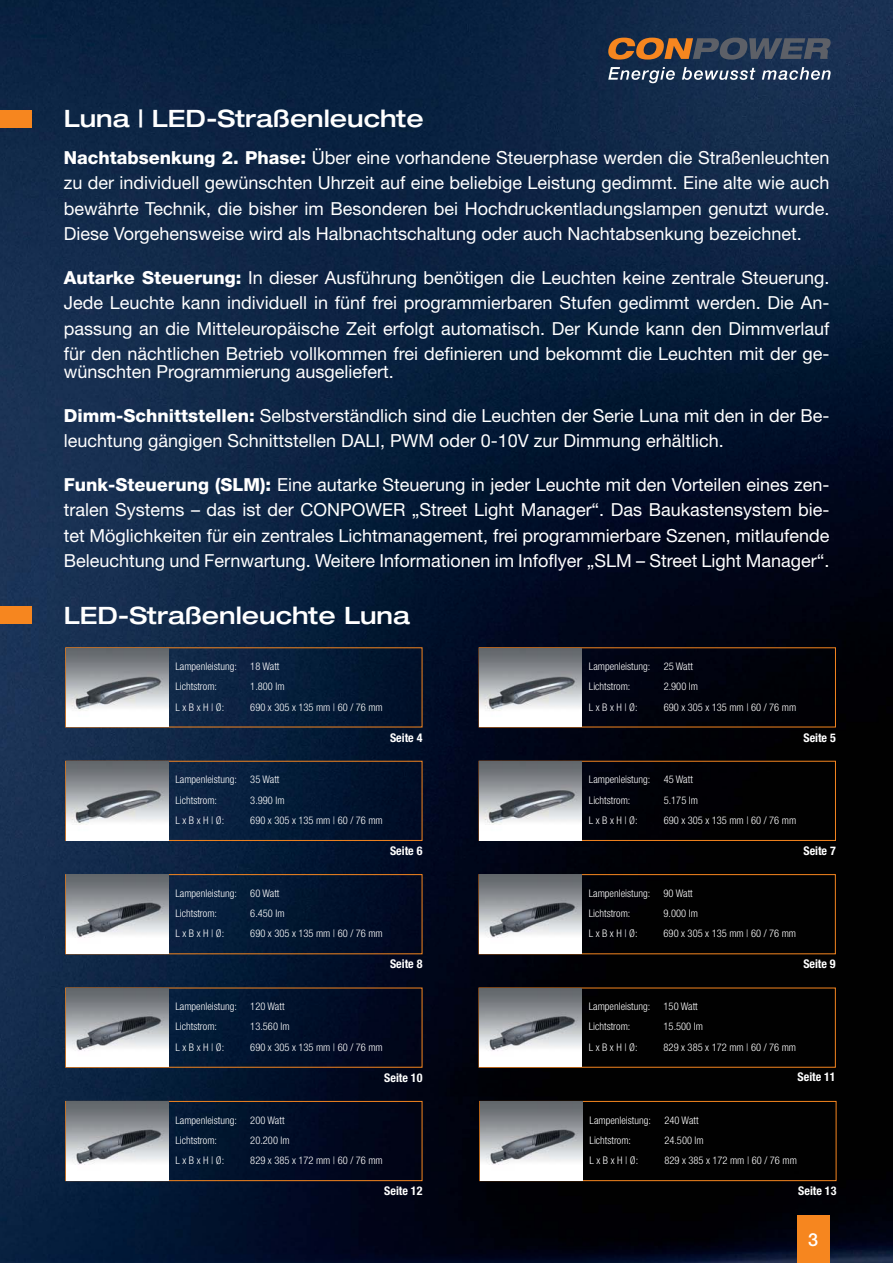
<style>
.page{position:relative;width:893px;height:1263px;background:#fff}
.page>*{position:absolute;margin:0;border:0;box-sizing:border-box;transform-origin:0 0}
.t1{font:500 expanded 24px "Helvetica Neue";color:#fff}
.t2{font:18px/25.5px "Helvetica Neue";color:#fff;text-align:justify}
.t3{font:500 18px "Helvetica Neue";color:#fff}
.t4{font:700 condensed 12px "Helvetica Neue";color:#fff}
.t5{font:300 condensed 10.5px "Helvetica Neue";color:#fff}
.s1{font-weight:800}
</style>
<div class="page">
<img style="left:0;top:0;width:893px;height:1263px">
<svg style="left:608px;top:67px;width:67px;height:16px"></svg>
<svg style="left:682px;top:67px;width:73px;height:13px"></svg>
<svg style="left:762px;top:67px;width:68px;height:13px"></svg>
<svg style="left:607px;top:38px;width:224px;height:22px;background:#5f524c"></svg>
<div style="left:0;top:110px;width:31px;height:17px;background:#f6861f"></div>
<div style="left:0;top:607px;width:31px;height:17px;background:#f6861f"></div>
<svg style="left:65px;top:647px;width:771px;height:534px;background:#080f1c"></svg>
<img style="left:66px;top:648px;width:102px;height:79px">
<img style="left:66px;top:762px;width:102px;height:78px">
<img style="left:66px;top:875px;width:102px;height:78px">
<img style="left:66px;top:988px;width:102px;height:79px">
<img style="left:66px;top:1102px;width:102px;height:78px">
<div style="left:479px;top:1101px;width:357px;height:80px;border:1px solid #f6861f"></div>
<img style="left:480px;top:1102px;width:102px;height:78px">
<img style="left:479px;top:875px;width:102px;height:78px">
<img style="left:479px;top:988px;width:102px;height:79px">
<img style="left:479px;top:648px;width:102px;height:79px">
<img style="left:479px;top:762px;width:102px;height:78px">
<div style="left:797px;top:1215px;width:32px;height:48px;background:#f6861f"></div>
<h1 class="t1" style="left:64px;top:110px;width:361px">Luna | LED-Straßenleuchte</h1>
<p class="t2" style="left:64px;top:146px;width:767px"><span class="s1">Nachtabsenkung 2. Phase:</span> Über eine vorhandene Steuerphase werden die Straßenleuchten zu der individuell gewünschten Uhrzeit auf eine beliebige Leistung gedimmt. Eine alte wie auch bewährte Technik, die bisher im Besonderen bei Hochdruckentladungslampen genutzt wurde.<br>Diese Vorgehensweise wird als Halbnachtschaltung oder auch Nachtabsenkung bezeichnet.</p>
<p class="t2" style="left:64px;top:266px;width:767px"><span class="s1">Autarke Steuerung:</span> In dieser Ausführung benötigen die Leuchten keine zentrale Steuerung.<br>Jede Leuchte kann individuell in fünf frei programmierbaren Stufen gedimmt werden. Die An&shy;passung an die Mitteleuropäische Zeit erfolgt automatisch. Der Kunde kann den Dimmverlauf für den nächtlichen Betrieb vollkommen frei definieren und bekommt die Leuchten mit der ge-</p>
<p class="t2" style="left:64px;top:361px;width:331px">wünschten Programmierung ausgeliefert.</p>
<p class="t2" style="left:64px;top:404px;width:767px"><span class="s1">Dimm-Schnittstellen:</span> Selbstverständlich sind die Leuchten der Serie Luna mit den in der Be&shy;leuchtung gängigen Schnittstellen DALI, PWM oder 0-10V zur Dimmung erhältlich.</p>
<p class="t2" style="left:64px;top:473px;width:767px"><span class="s1">Funk-Steuerung (SLM):</span> Eine autarke Steuerung in jeder Leuchte mit den Vorteilen eines zen&shy;tralen Systems – das ist der CONPOWER „Street Light Manager“. Das Baukastensystem bie&shy;tet Möglichkeiten für ein zentrales Lichtmanagement, frei programmierbare Szenen, mitlaufende Beleuchtung und Fernwartung. Weitere Informationen im Infoflyer „SLM – Street Light Manager“.</p>
<h1 class="t1" style="left:64px;top:606px;width:348px">LED-Straßenleuchte Luna</h1>
<p class="t5" style="left:175px;top:662px;width:63px">Lampenleistung:</p>
<p class="t5" style="left:250px;top:662px;width:31px">18 Watt</p>
<p class="t5" style="left:175px;top:683px;width:43px">Lichtstrom:</p>
<p class="t5" style="left:250px;top:683px;width:36px">1.800 lm</p>
<p class="t5" style="left:175px;top:703px;width:50px">L x B x H | Ø:</p>
<p class="t5" style="left:250px;top:703px;width:134px">690 x 305 x 135 mm | 60 / 76 mm</p>
<p class="t5" style="left:589px;top:662px;width:63px">Lampenleistung:</p>
<p class="t5" style="left:664px;top:662px;width:31px">25 Watt</p>
<p class="t5" style="left:589px;top:683px;width:43px">Lichtstrom:</p>
<p class="t5" style="left:664px;top:683px;width:36px">2.900 lm</p>
<p class="t5" style="left:589px;top:703px;width:50px">L x B x H | Ø:</p>
<p class="t5" style="left:664px;top:703px;width:134px">690 x 305 x 135 mm | 60 / 76 mm</p>
<p class="t4" style="left:390px;top:733px;width:34px">Seite 4</p>
<p class="t4" style="left:803px;top:733px;width:34px">Seite 5</p>
<p class="t5" style="left:175px;top:776px;width:63px">Lampenleistung:</p>
<p class="t5" style="left:250px;top:776px;width:31px">35 Watt</p>
<p class="t5" style="left:175px;top:796px;width:43px">Lichtstrom:</p>
<p class="t5" style="left:250px;top:796px;width:36px">3.990 lm</p>
<p class="t5" style="left:175px;top:817px;width:50px">L x B x H | Ø:</p>
<p class="t5" style="left:250px;top:817px;width:134px">690 x 305 x 135 mm | 60 / 76 mm</p>
<p class="t5" style="left:589px;top:776px;width:63px">Lampenleistung:</p>
<p class="t5" style="left:664px;top:776px;width:31px">45 Watt</p>
<p class="t5" style="left:589px;top:796px;width:43px">Lichtstrom:</p>
<p class="t5" style="left:664px;top:796px;width:36px">5.175 lm</p>
<p class="t5" style="left:589px;top:817px;width:50px">L x B x H | Ø:</p>
<p class="t5" style="left:664px;top:817px;width:134px">690 x 305 x 135 mm | 60 / 76 mm</p>
<p class="t4" style="left:390px;top:847px;width:34px">Seite 6</p>
<p class="t4" style="left:803px;top:847px;width:34px">Seite 7</p>
<p class="t5" style="left:175px;top:889px;width:63px">Lampenleistung:</p>
<p class="t5" style="left:250px;top:889px;width:31px">60 Watt</p>
<p class="t5" style="left:175px;top:910px;width:43px">Lichtstrom:</p>
<p class="t5" style="left:250px;top:910px;width:36px">6.450 lm</p>
<p class="t5" style="left:175px;top:930px;width:50px">L x B x H | Ø:</p>
<p class="t5" style="left:250px;top:930px;width:134px">690 x 305 x 135 mm | 60 / 76 mm</p>
<p class="t5" style="left:589px;top:889px;width:63px">Lampenleistung:</p>
<p class="t5" style="left:663px;top:889px;width:31px">90 Watt</p>
<p class="t5" style="left:589px;top:910px;width:43px">Lichtstrom:</p>
<p class="t5" style="left:663px;top:910px;width:36px">9.000 lm</p>
<p class="t5" style="left:589px;top:930px;width:50px">L x B x H | Ø:</p>
<p class="t5" style="left:663px;top:930px;width:134px">690 x 305 x 135 mm | 60 / 76 mm</p>
<p class="t4" style="left:390px;top:960px;width:34px">Seite 8</p>
<p class="t4" style="left:803px;top:960px;width:34px">Seite 9</p>
<p class="t5" style="left:175px;top:1003px;width:63px">Lampenleistung:</p>
<p class="t5" style="left:250px;top:1003px;width:36px">120 Watt</p>
<p class="t5" style="left:175px;top:1023px;width:43px">Lichtstrom:</p>
<p class="t5" style="left:250px;top:1023px;width:41px">13.560 lm</p>
<p class="t5" style="left:175px;top:1043px;width:50px">L x B x H | Ø:</p>
<p class="t5" style="left:250px;top:1043px;width:134px">690 x 305 x 135 mm | 60 / 76 mm</p>
<p class="t5" style="left:589px;top:1003px;width:63px">Lampenleistung:</p>
<p class="t5" style="left:663px;top:1003px;width:36px">150 Watt</p>
<p class="t5" style="left:589px;top:1023px;width:43px">Lichtstrom:</p>
<p class="t5" style="left:663px;top:1023px;width:41px">15.500 lm</p>
<p class="t5" style="left:589px;top:1043px;width:50px">L x B x H | Ø:</p>
<p class="t5" style="left:663px;top:1043px;width:134px">829 x 385 x 172 mm | 60 / 76 mm</p>
<p class="t4" style="left:384px;top:1073px;width:40px">Seite 10</p>
<p class="t4" style="left:797px;top:1072px;width:40px">Seite 11</p>
<p class="t5" style="left:175px;top:1116px;width:63px">Lampenleistung:</p>
<p class="t5" style="left:250px;top:1116px;width:36px">200 Watt</p>
<p class="t5" style="left:175px;top:1136px;width:43px">Lichtstrom:</p>
<p class="t5" style="left:250px;top:1136px;width:41px">20.200 lm</p>
<p class="t5" style="left:175px;top:1157px;width:50px">L x B x H | Ø:</p>
<p class="t5" style="left:250px;top:1157px;width:134px">829 x 385 x 172 mm | 60 / 76 mm</p>
<p class="t5" style="left:589px;top:1116px;width:63px">Lampenleistung:</p>
<p class="t5" style="left:664px;top:1116px;width:36px">240 Watt</p>
<p class="t5" style="left:589px;top:1136px;width:43px">Lichtstrom:</p>
<p class="t5" style="left:664px;top:1136px;width:41px">24.500 lm</p>
<p class="t5" style="left:589px;top:1157px;width:50px">L x B x H | Ø:</p>
<p class="t5" style="left:664px;top:1157px;width:134px">829 x 385 x 172 mm | 60 / 76 mm</p>
<p class="t4" style="left:384px;top:1187px;width:40px">Seite 12</p>
<p class="t4" style="left:798px;top:1187px;width:40px">Seite 13</p>
<p class="t3" style="left:808px;top:1233px;width:12px">3</p>
</div>
